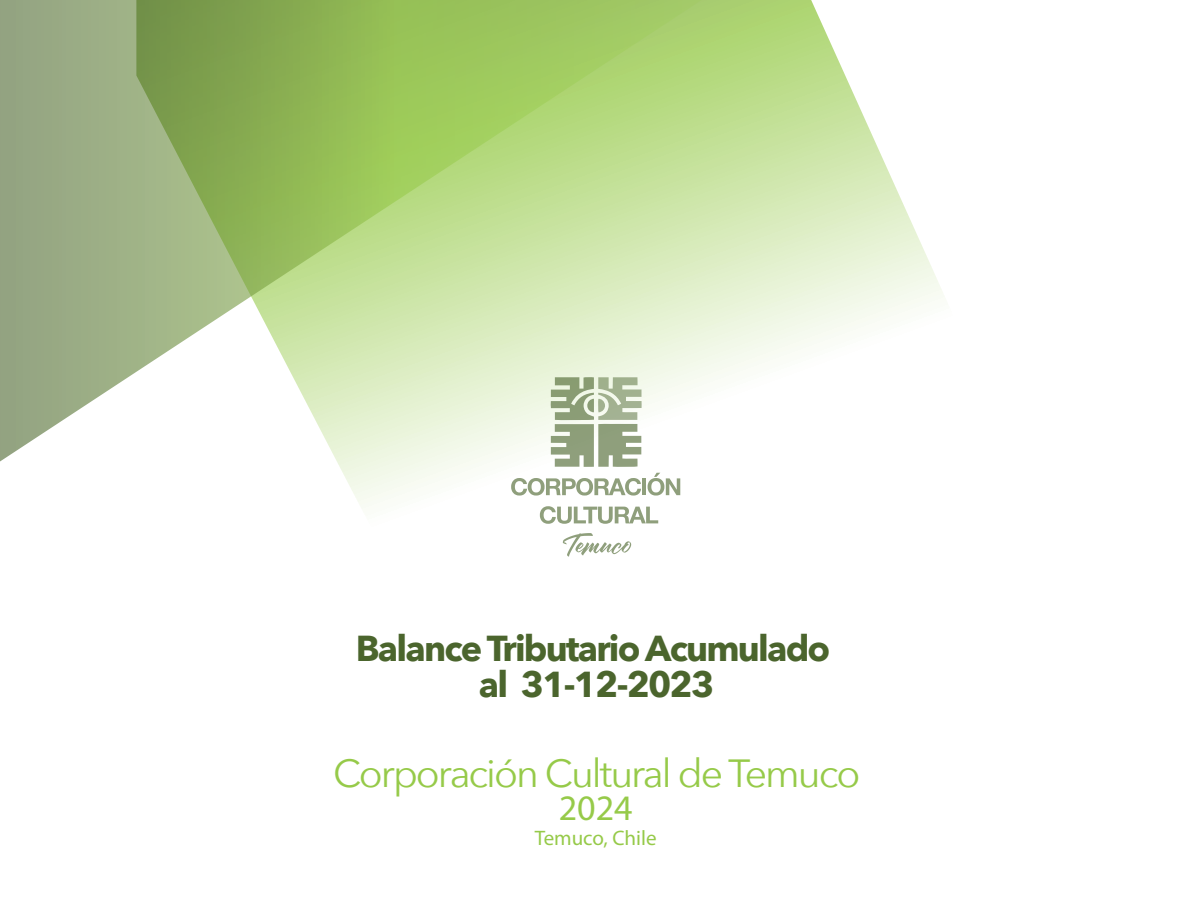
<style>
.page{position:relative;width:1191px;height:916px;background:#fff}
.page>*{position:absolute;margin:0;border:0;box-sizing:border-box;transform-origin:0 0}
.t1{font:39.15px "Avenir Next";letter-spacing:-.05em;color:#96ca49}
.t2{font:700 36px/36px "Avenir Next";letter-spacing:-.05em;color:#4b652d;text-align:center}
.t3{font:36px "Myriad Pro";color:#96ca49}
.t4{font:21px "Myriad Pro";color:#96ca49}
</style>
<div class="page">
<svg style="left:340px;top:215px;width:604px;height:309px"></svg>
<svg style="left:0;top:0;width:908px;height:468px"></svg>
<svg style="left:511px;top:478px;width:130px;height:17px"></svg>
<hr style="left:642px;top:478px;width:4px;height:17px;background:#8f9f7c">
<svg style="left:647px;top:473px;width:33px;height:22px"></svg>
<svg style="left:539px;top:506px;width:119px;height:18px"></svg>
<svg style="left:562px;top:533px;width:69px;height:23px"></svg>
<svg style="left:550px;top:377px;width:91px;height:90px"></svg>
<p class="t2" style="left:356px;top:630px;width:476px">Balance Tributario Acumulado al 31-12-2023</p>
<p class="t1" style="left:333px;top:740px;width:528px">Corporación Cultural de Temuco</p>
<p class="t3" style="left:558px;top:786px;width:75px">2024</p>
<p class="t4" style="left:534px;top:825px;width:123px">Temuco, Chile</p>
</div>
